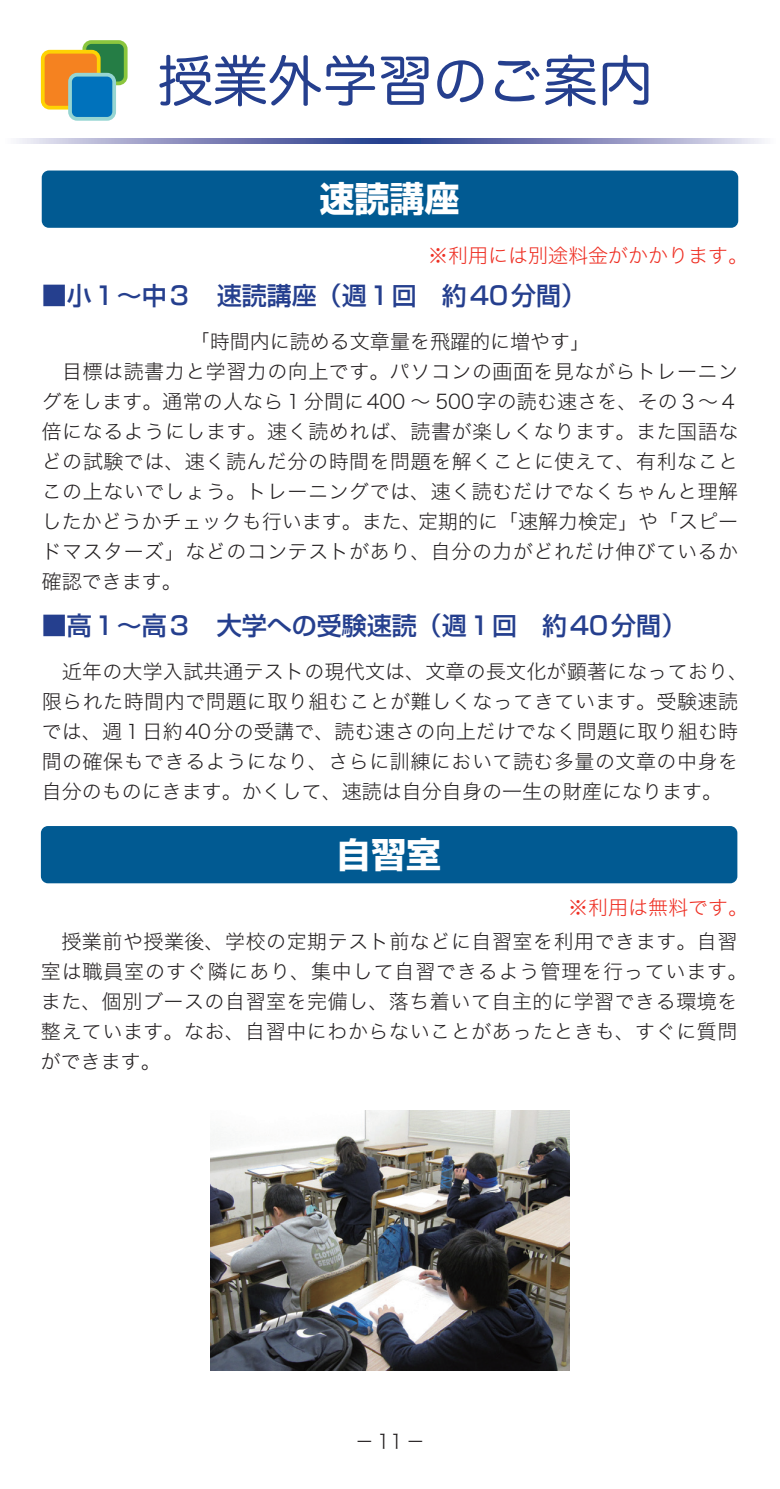
<style>
.page{position:relative;width:780px;height:1489px;background:#fff}
.page>*{position:absolute;margin:0;border:0;box-sizing:border-box;transform-origin:0 0}
.t1{font:55px "Hira Maru Pro N W4";color:#253f8e}
.t2{font:35px "A TTC Shin Go Bold";color:#fff}
.t3{font:25px "A TTC Shin Go Medium";color:#253f8e}
.t4{font:20px/30px "Hira Kaku Std N W2";letter-spacing:.025em;color:#231f20}
.t5{font:20px "Hira Kaku Std N W2";color:#ee2e22}
</style>
<div class="page">
<div style="left:84px;top:42px;width:42px;height:41px;background:#257d45;border-radius:7px"></div>
<div style="left:82px;top:40px;width:45px;height:45px;border:4px solid #8bc63e;border-radius:7px"></div>
<div style="left:43px;top:52px;width:56px;height:56px;background:#f58220;border-radius:7px"></div>
<div style="left:41px;top:50px;width:60px;height:59px;border:4px solid #fed304;border-radius:7px"></div>
<div style="left:70px;top:75px;width:44px;height:44px;background:#0072bc;border-radius:7px"></div>
<div style="left:68px;top:73px;width:48px;height:48px;border:4px solid #96d5d2;border-radius:7px"></div>
<svg style="left:17px;top:138px;width:747px;height:5px;background:#848bbb"></svg>
<div style="left:42px;top:170px;width:696px;height:58px;background:#015a92;border-radius:7px"></div>
<div style="left:41px;top:826px;width:696px;height:57px;background:#015a92;border-radius:7px"></div>
<img style="left:210px;top:1110px;width:360px;height:260px">
<h1 class="t1" style="left:158px;top:33px;width:496px">授業外学習のご案内</h1>
<h2 class="t2" style="left:319px;top:171px;width:141px">速読講座</h2>
<p class="t5" style="left:428px;top:240px;width:322px">※利用には別途料金がかかります。</p>
<p class="t3" style="left:42px;top:275px;width:546px">■小１～中３　速読講座（週１回　約40分間）</p>
<p class="t4" style="left:42px;top:326px;width:698px;text-indent:148px">「時間内に読める文章量を飛躍的に増やす」<br>　目標は読書力と学習力の向上です。パソコンの画面を見ながらトレーニングをします。通常の人なら１分間に400 ～ 500字の読む速さを、その３～４倍になるようにします。速く読めれば、読書が楽しくなります。また国語などの試験では、速く読んだ分の時間を問題を解くことに使えて、有利なことこの上ないでしょう。トレーニングでは、速く読むだけでなくちゃんと理解したかどうかチェックも行います。また、定期的に「速解力検定」や「スピードマスターズ」などのコンテストがあり、自分の力がどれだけ伸びているか確認できます。</p>
<p class="t3" style="left:42px;top:605px;width:646px">■高１～高３　大学への受験速読（週１回　約40分間）</p>
<p class="t4" style="left:42px;top:655px;width:708px">　近年の大学入試共通テストの現代文は、文章の長文化が顕著になっており、限られた時間内で問題に取り組むことが難しくなってきています。受験速読では、週１日約40分の受講で、読む速さの向上だけでなく問題に取り組む時間の確保もできるようになり、さらに訓練において読む多量の文章の中身を自分のものにきます。かくして、速読は自分自身の一生の財産になります。</p>
<h2 class="t2" style="left:336px;top:826px;width:106px">自習室</h2>
<p class="t5" style="left:568px;top:892px;width:182px">※利用は無料です。</p>
<p class="t4" style="left:41px;top:925px;width:708px">　授業前や授業後、学校の定期テスト前などに自習室を利用できます。自習室は職員室のすぐ隣にあり、集中して自習できるよう管理を行っています。また、個別ブースの自習室を完備し、落ち着いて自主的に学習できる環境を整えています。なお、自習中にわからないことがあったときも、すぐに質問ができます。</p>
<p class="t4" style="left:354px;top:1425px;width:72px">－11－</p>
</div>
